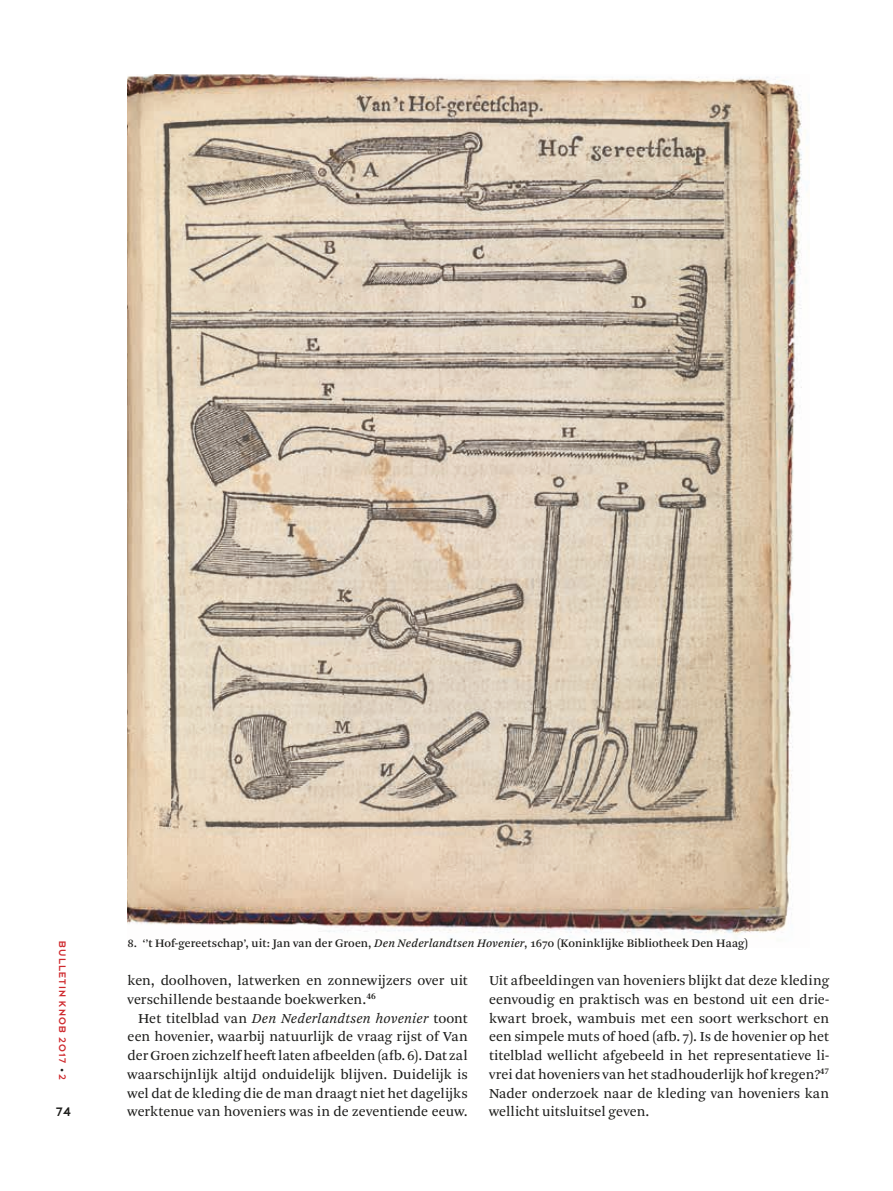
<style>
.page{position:relative;width:893px;height:1191px;background:#fff}
.page>*{position:absolute;margin:0;border:0;box-sizing:border-box;transform-origin:0 0}
.t1{font:14.4px/18.8px "Arnhem Pro Blond";color:#1d1d1b;text-align:justify}
.t2{font:13.5px "Dessau Pro";color:#1d1d1b}
.t3{font:12px "Arnhem Pro";letter-spacing:.005em;color:#1d1d1b}
.t4{font:10.5px "Dessau Pro";letter-spacing:.11em;color:#cf292d}
.s1{font-size:8.25px;color:#1d1d1b}
.s2{font-style:italic}
</style>
<div class="page">
<img style="left:128px;top:74px;width:678px;height:867px">
<p class="t4" style="left:68px;top:941px;width:140px;rotate:90deg">BULLETIN KNOB 2017 <span class="s1">•</span> 2</p>
<p class="t2" style="left:56px;top:1105px;width:17px">74</p>
<p class="t3" style="left:128px;top:935px;width:622px">8. ‘’t Hof-gereetschap’, uit: Jan van der Groen, <span class="s2">Den Nederlandtsen Hovenier</span>, 1670 (Koninklijke Bibliotheek Den Haag)</p>
<p class="t1" style="left:128px;top:971px;width:342px">ken, doolhoven, latwerken en zonnewijzers over uit verschillende bestaande boekwerken.<sup>46</sup></p>
<p class="t1" style="left:128px;top:1008px;width:342px;text-indent:11px">Het titelblad van <span class="s2">Den Nederlandtsen hovenier</span> toont een hovenier, waarbij natuurlijk de vraag rijst of Van der Groen zichzelf heeft laten afbeelden (afb.6). Dat zal waarschijnlijk altijd onduidelijk blijven. Duidelijk is wel dat de kleding die de man draagt niet het dagelijks werktenue van hoveniers was in de zeventiende eeuw.</p>
<p class="t1" style="left:489px;top:971px;width:342px">Uit afbeeldingen van hoveniers blijkt dat deze kleding eenvoudig en praktisch was en bestond uit een drie&shy;kwart broek, wambuis met een soort werkschort en een simpele muts of hoed (afb.7). Is de hovenier op het titelblad wellicht afgebeeld in het representatieve li&shy;vrei dat hoveniers van het stadhouderlijk hof kregen?<sup>47<br></sup>Nader onderzoek naar de kleding van hoveniers kan wellicht uitsluitsel geven.</p>
</div>
